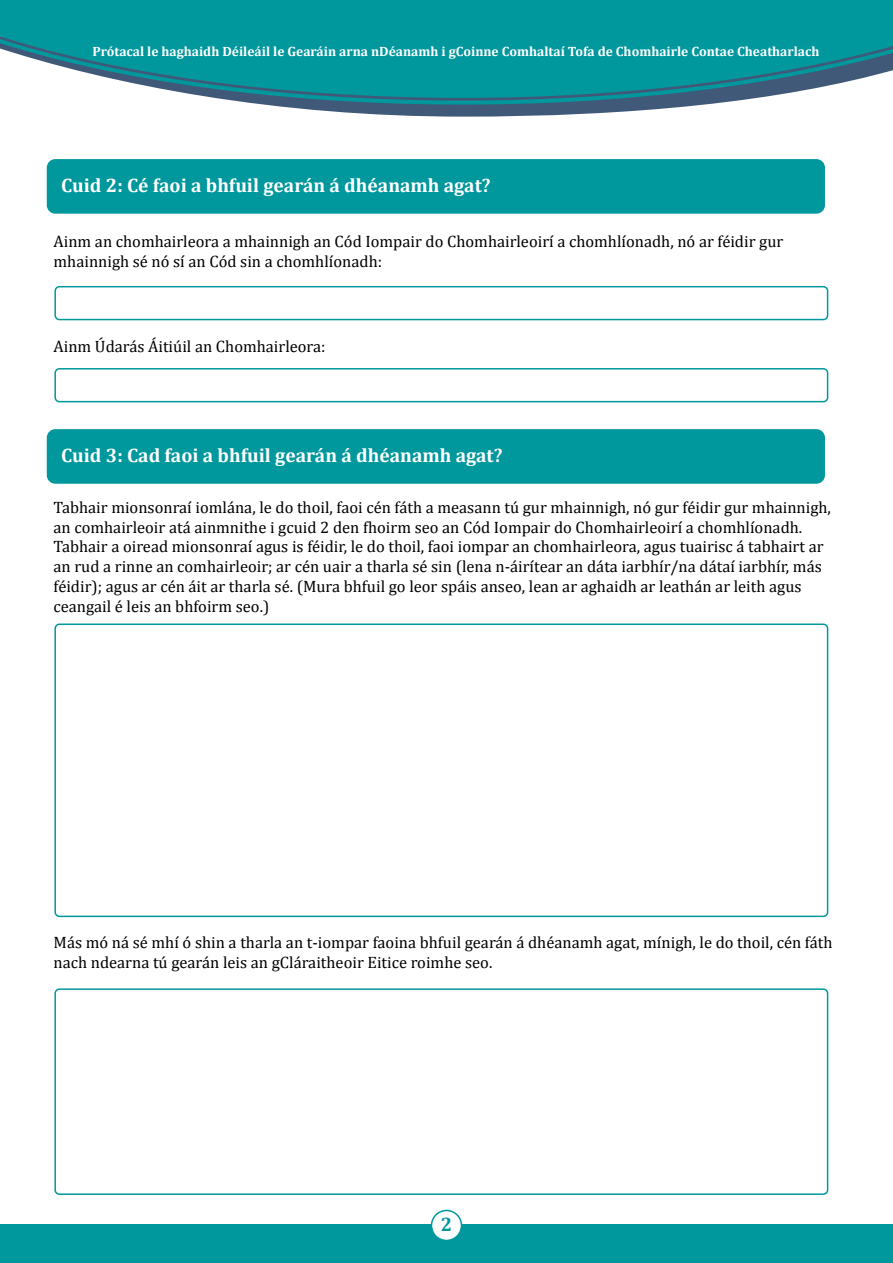
<style>
.page{position:relative;width:893px;height:1263px;background:#fff}
.page>*{position:absolute;margin:0;border:0;box-sizing:border-box;transform-origin:0 0}
.A_head_plus{font:700 19.5px "Cambria";color:#fff}
.A_head{font:700 19.5px "Cambria";color:#00979d}
.NEW_BODY{font:16.5px/19.8px "Cambria";color:#000}
.A_head-2{font:700 13.5px "Cambria";color:#fff}
</style>
<div class="page">
<div style="left:0;top:1225px;width:893px;height:38px;background:#00979d"></div>
<svg style="left:268px;top:105px;width:432px;height:12px;fill:#415978"></svg>
<svg style="left:0;top:0;width:893px;height:105px;background:#0f99a0"></svg>
<svg style="left:0;top:34px;width:893px;height:67px;background:#289ba4"></svg>
<div style="left:431px;top:1210px;width:30px;height:30px;background:#fff;border-radius:50%"></div>
<div style="left:431px;top:1210px;width:31px;height:31px;border:2px solid #00979d;border-radius:50%"></div>
<div style="left:47px;top:159px;width:778px;height:55px;background:#00979d;border-radius:9px"></div>
<div style="left:47px;top:429px;width:778px;height:55px;background:#00979d;border-radius:9px"></div>
<div style="left:54px;top:286px;width:774px;height:34px;border:2px solid #00979d;border-radius:4px"></div>
<div style="left:54px;top:623px;width:774px;height:294px;border:2px solid #00979d;border-radius:4px"></div>
<div style="left:54px;top:988px;width:774px;height:207px;border:2px solid #00979d;border-radius:4px"></div>
<div style="left:54px;top:368px;width:774px;height:34px;border:2px solid #00979d;border-radius:4px"></div>
<p class="A_head-2" style="left:92px;top:41px;width:729px">Prótacal le haghaidh Déileáil le Gearáin arna nDéanamh i gCoinne Comhaltaí Tofa de Chomhairle Contae Cheatharlach</p>
<p class="A_head_plus" style="left:61px;top:172px;width:431px">Cuid 2: Cé faoi a bhfuil gearán á dhéanamh agat?</p>
<p class="NEW_BODY" style="left:54px;top:232px;width:731px">Ainm an chomhairleora a mhainnigh an Cód Iompair do Chomhairleoirí a chomhlíonadh, nó ar féidir gur mhainnigh sé nó sí an Cód sin a chomhlíonadh:</p>
<p class="NEW_BODY" style="left:54px;top:336px;width:273px">Ainm Údarás Áitiúil an Chomhairleora:</p>
<p class="A_head_plus" style="left:61px;top:442px;width:443px">Cuid 3: Cad faoi a bhfuil gearán á dhéanamh agat?</p>
<p class="NEW_BODY" style="left:54px;top:497px;width:779px">Tabhair mionsonraí iomlána, le do thoil, faoi cén fáth a measann tú gur mhainnigh, nó gur féidir gur mhainnigh, an comhairleoir atá ainmnithe i gcuid 2 den fhoirm seo an Cód Iompair do Chomhairleoirí a chomhlíonadh.<br>Tabhair a oiread mionsonraí agus is féidir, le do thoil, faoi iompar an chomhairleora, agus tuairisc á tabhairt ar an rud a rinne an comhairleoir; ar cén uair a tharla sé sin (lena n-áirítear an dáta iarbhír/na dátaí iarbhír, más féidir); agus ar cén áit ar tharla sé. (Mura bhfuil go leor spáis anseo, lean ar aghaidh ar leathán ar leith agus ceangail é leis an bhfoirm seo.)</p>
<p class="NEW_BODY" style="left:54px;top:932px;width:780px">Más mó ná sé mhí ó shin a tharla an t-iompar faoina bhfuil gearán á dhéanamh agat, mínigh, le do thoil, cén fáth nach ndearna tú gearán leis an gCláraitheoir Eitice roimhe seo.</p>
<p class="A_head" style="left:441px;top:1211px;width:13px">2</p>
</div>
